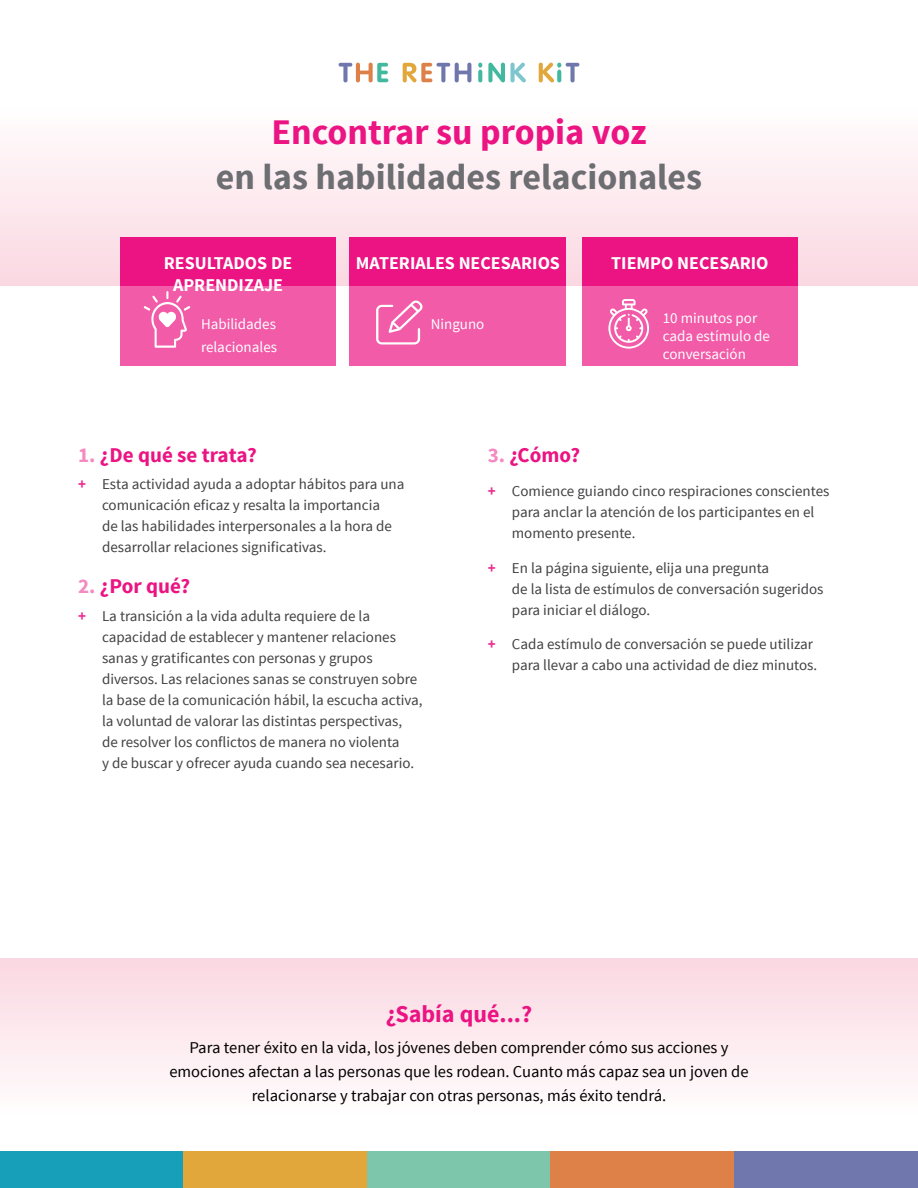
<style>
.page{position:relative;width:918px;height:1188px;background:#fff}
.page>*{position:absolute;margin:0;border:0;box-sizing:border-box;transform-origin:0 0}
.t1{font:700 36px "Source Sans Pro";color:#6d6e71}
.t2{font:700 36px "Source Sans Pro";color:#eb1482}
.t3{font:700 24px "Source Sans Pro";color:#eb1482}
.t4{font:700 21px "Source Sans Pro";color:#eb1482}
.t5{font:700 18px/22.5px "Source Sans Pro";color:#fff;text-align:center}
.t6{font:16.5px/24px "Source Sans Pro";color:#000;text-align:center}
.t7{font:15px/21px "Source Sans Pro";color:#414042}
.t8{font:15px/18px "Source Sans Pro";color:#fff}
.s1{color:#f589c1}
.s2{font-weight:700;color:#ed2c8f}
</style>
<div class="page">
<svg style="left:0;top:958px;width:918px;height:121px"></svg>
<div style="left:0;top:1151px;width:184px;height:37px;background:#179eb8"></div>
<div style="left:184px;top:1151px;width:183px;height:37px;background:#e2a73a"></div>
<div style="left:367px;top:1151px;width:184px;height:37px;background:#7ec6ab"></div>
<div style="left:550px;top:1151px;width:184px;height:37px;background:#dd8149"></div>
<div style="left:734px;top:1151px;width:184px;height:37px;background:#6f77ad"></div>
<div style="left:0;top:0;width:918px;height:286px;background:linear-gradient(to bottom,#fff,#fbdce5)"></div>
<svg style="left:403px;top:63px;width:68px;height:19px"></svg>
<svg style="left:488px;top:63px;width:38px;height:19px"></svg>
<svg style="left:478px;top:70px;width:4px;height:12px"></svg>
<svg style="left:478px;top:63px;width:4px;height:5px"></svg>
<svg style="left:539px;top:63px;width:40px;height:19px"></svg>
<svg style="left:339px;top:63px;width:49px;height:19px"></svg>
<div style="left:120px;top:237px;width:216px;height:129px;background:#eb1482"></div>
<div style="left:120px;top:286px;width:216px;height:80px;background:#f15ba8"></div>
<svg style="left:144px;top:291px;width:46px;height:57px"></svg>
<div style="left:350px;top:237px;width:216px;height:129px;background:#eb1482"></div>
<div style="left:350px;top:286px;width:216px;height:80px;background:#f15ba8"></div>
<div style="left:582px;top:237px;width:216px;height:129px;background:#eb1482"></div>
<div style="left:582px;top:286px;width:216px;height:80px;background:#f15ba8"></div>
<svg style="left:608px;top:299px;width:41px;height:50px"></svg>
<svg style="left:376px;top:300px;width:47px;height:45px"></svg>
<h1 class="t2" style="left:271px;top:109px;width:377px">Encontrar su propia voz</h1>
<h1 class="t1" style="left:216px;top:154px;width:488px">en las habilidades relacionales</h1>
<p class="t5" style="left:164px;top:252px;width:130px">RESULTADOS DE<br>APRENDIZAJE</p>
<p class="t8" style="left:201px;top:313px;width:78px;line-height:22.5px">Habilidades relacionales</p>
<p class="t5" style="left:356px;top:252px;width:206px">MATERIALES NECESARIOS</p>
<p class="t8" style="left:431px;top:316px;width:55px">Ninguno</p>
<p class="t5" style="left:611px;top:252px;width:159px">TIEMPO NECESARIO</p>
<p class="t8" style="left:663px;top:310px;width:109px">10 minutos por cada estímulo de conversación</p>
<h3 class="t4" style="left:78px;top:441px;width:180px"><span class="s1">1.</span> ¿De qué se trata?</h3>
<p class="t7" style="left:102px;top:474px;width:304px;text-indent:-24px"><span class="s2">+</span> Esta actividad ayuda a adoptar hábitos para una comunicación eficaz y resalta la importancia<br>de las habilidades interpersonales a la hora de desarrollar relaciones significativas.</p>
<h3 class="t4" style="left:78px;top:572px;width:114px"><span class="s1">2.</span> ¿Por qué?</h3>
<p class="t7" style="left:102px;top:605px;width:322px;text-indent:-24px"><span class="s2">+</span> La transición a la vida adulta requiere de la capacidad de establecer y mantener relaciones sanas y gratificantes con personas y grupos diversos. Las relaciones sanas se construyen sobre la base de la comunicación hábil, la escucha activa, la voluntad de valorar las distintas perspectivas,<br>de resolver los conflictos de manera no violenta<br>y de buscar y ofrecer ayuda cuando sea necesario.</p>
<h3 class="t4" style="left:488px;top:441px;width:94px"><span class="s1">3.</span> ¿Cómo?</h3>
<p class="t7" style="left:512px;top:481px;width:319px;text-indent:-24px"><span class="s2">+</span> Comience guiando cinco respiraciones conscientes para anclar la atención de los participantes en el momento presente.</p>
<p class="t7" style="left:512px;top:557px;width:313px;text-indent:-24px"><span class="s2">+</span> En la página siguiente, elija una pregunta<br>de la lista de estímulos de conversación sugeridos para iniciar el diálogo.</p>
<p class="t7" style="left:488px;top:634px;width:331px;text-align:right"><span class="s2">+</span> Cada estímulo de conversación se puede utilizar para llevar a cabo una actividad de diez minutos.</p>
<h2 class="t3" style="left:386px;top:999px;width:148px">¿Sabía qué...?</h2>
<p class="t6" style="left:169px;top:1036px;width:581px">Para tener éxito en la vida, los jóvenes deben comprender cómo sus acciones y emociones afectan a las personas que les rodean. Cuanto más capaz sea un joven de relacionarse y trabajar con otras personas, más éxito tendrá.</p>
</div>
